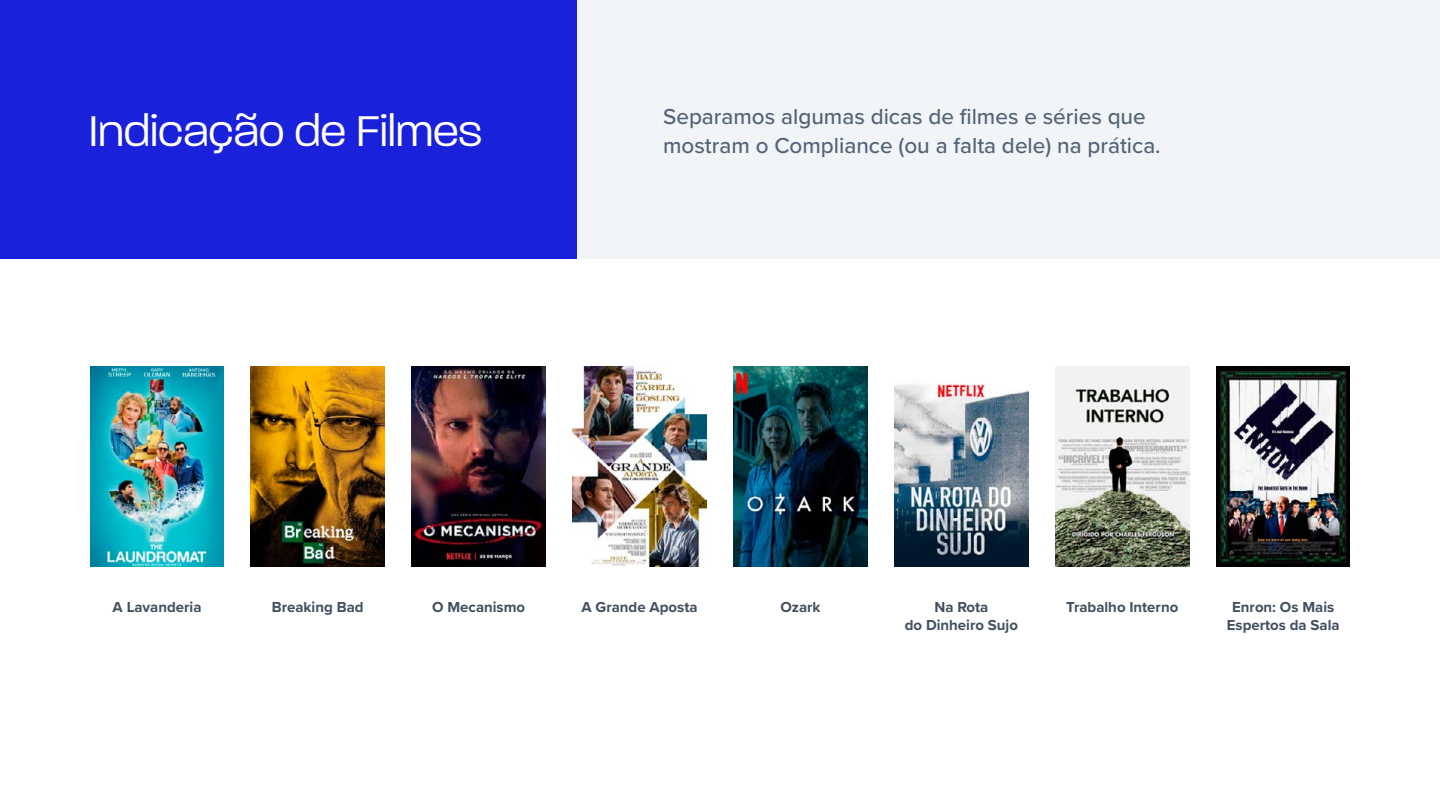
<style>
.page{position:relative;width:1440px;height:810px;background:#fff}
.page>*{position:absolute;margin:0;border:0;box-sizing:border-box;transform-origin:0 0}
.t1{font:300 46.5px "Paralucent";color:#fff}
.t2{font:500 22.5px/28.5px "Proxima Nova";color:#546378}
.t3{font:700 15px/18px "Proxima Nova";color:#424f61;text-align:center}
</style>
<div class="page">
<div style="left:0;top:0;width:577px;height:259px;background:#1a21db"></div>
<div style="left:577px;top:0;width:863px;height:259px;background:#f2f5f7"></div>
<img style="left:90px;top:366px;width:134px;height:200px">
<img style="left:573px;top:366px;width:133px;height:200px">
<img style="left:251px;top:366px;width:134px;height:200px">
<img style="left:1216px;top:366px;width:134px;height:200px">
<img style="left:412px;top:366px;width:133px;height:200px">
<img style="left:734px;top:366px;width:133px;height:200px">
<img style="left:895px;top:378px;width:133px;height:188px">
<img style="left:1055px;top:366px;width:134px;height:200px">
<h1 class="t1" style="left:89px;top:104px;width:395px">Indicação de Filmes</h1>
<h2 class="t2" style="left:663px;top:102px;width:499px">Separamos algumas dicas de filmes e séries que mostram o Compliance (ou a falta dele) na prática.</h2>
<p class="t3" style="left:113px;top:598px;width:90px">A Lavanderia</p>
<p class="t3" style="left:272px;top:598px;width:93px">Breaking Bad</p>
<p class="t3" style="left:432px;top:598px;width:95px">O Mecanismo</p>
<p class="t3" style="left:582px;top:598px;width:118px">A Grande Aposta</p>
<p class="t3" style="left:780px;top:598px;width:42px">Ozark</p>
<p class="t3" style="left:905px;top:598px;width:115px">Na Rota<br>do Dinheiro Sujo</p>
<p class="t3" style="left:1066px;top:598px;width:113px">Trabalho Interno</p>
<p class="t3" style="left:1227px;top:598px;width:114px">Enron: Os Mais<br>Espertos da Sala</p>
</div>
